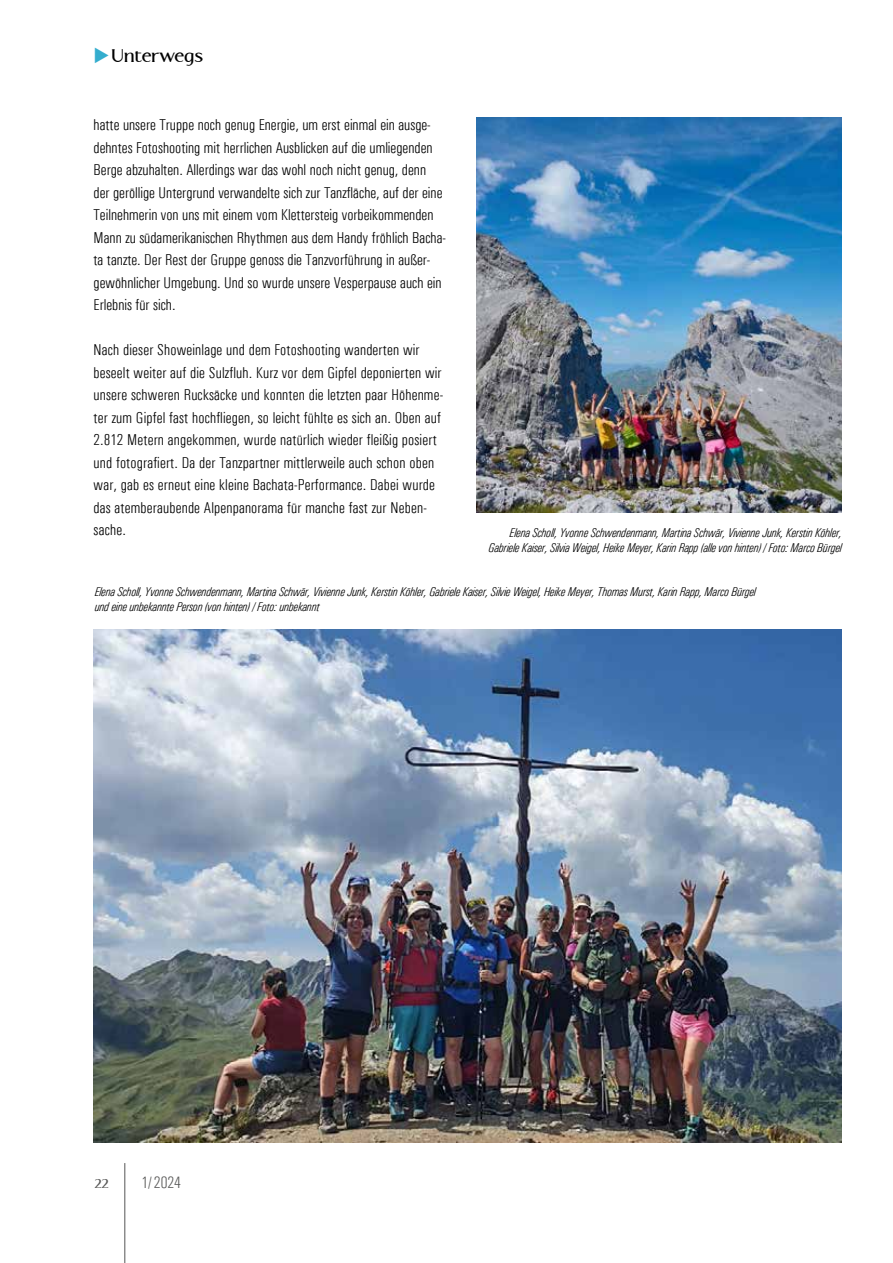
<style>
.page{position:relative;width:893px;height:1263px;background:#fff}
.page>*{position:absolute;margin:0;border:0;box-sizing:border-box;transform-origin:0 0}
.t1{font:700 24px "Aperto";letter-spacing:-.005em;color:#000;scale:.95 1}
.t2{font:300 condensed 16.5px "Univers";color:#565655}
.t3{font:700 16.5px "Aperto";color:#565655}
.t4{font:300 condensed 15.75px/22.5px "Univers";color:#000}
.t5{font:italic 300 condensed 12.75px/15px "Univers";letter-spacing:-.02em;color:#000}
.s1{color:#34adce}
</style>
<div class="page">
<hr style="left:124px;top:1163px;width:1px;height:100px;background:#565655">
<img style="left:94px;top:630px;width:748px;height:513px">
<img style="left:476px;top:118px;width:366px;height:395px">
<h1 class="t1" style="left:94px;top:40px;width:117px"><span class="s1">◆</span>Unterwegs</h1>
<p class="t4" style="left:94px;top:114px;width:354px">hatte unsere Truppe noch genug Energie, um erst einmal ein ausge&shy;dehntes Fotoshooting mit herrlichen Ausblicken auf die umliegenden Berge abzuhalten. Allerdings war das wohl noch nicht genug, denn der geröllige Untergrund verwandelte sich zur Tanzfläche, auf der eine Teilnehmerin von uns mit einem vom Klettersteig vorbeikommenden Mann zu südamerikanischen Rhythmen aus dem Handy fröhlich Bacha&shy;ta tanzte. Der Rest der Gruppe genoss die Tanzvorführung in außer&shy;gewöhnlicher Umgebung. Und so wurde unsere Vesperpause auch ein Erlebnis für sich.</p>
<p class="t4" style="left:94px;top:339px;width:351px">Nach dieser Showeinlage und dem Fotoshooting wanderten wir beseelt weiter auf die Sulzfluh. Kurz vor dem Gipfel deponierten wir unsere schweren Rucksäcke und konnten die letzten paar Höhenme&shy;ter zum Gipfel fast hochfliegen, so leicht fühlte es sich an. Oben auf 2.812 Metern angekommen, wurde natürlich wieder fleißig posiert und fotografiert. Da der Tanzpartner mittlerweile auch schon oben war, gab es erneut eine kleine Bachata-Performance. Dabei wurde das atemberaubende Alpenpanorama für manche fast zur Neben&shy;sache.</p>
<p class="t5" style="left:489px;top:525px;width:355px;text-align:right">Elena Scholl, Yvonne Schwendenmann, Martina Schwär, Vivienne Junk, Kerstin Köhler,<br>Gabriele Kaiser, Silvia Weigel, Heike Meyer, Karin Rapp (alle von hinten) / Foto: Marco Bürgel</p>
<p class="t5" style="left:95px;top:584px;width:663px">Elena Scholl, Yvonne Schwendenmann, Martina Schwär, Vivienne Junk, Kerstin Köhler, Gabriele Kaiser, Silvie Weigel, Heike Meyer, Thomas Murst, Karin Rapp, Marco Bürgel und eine unbekannte Person (von hinten) / Foto: unbekannt</p>
<p class="t3" style="left:95px;top:1172px;width:16px">22</p>
<p class="t2" style="left:141px;top:1172px;width:41px">1/ 2024</p>
</div>
